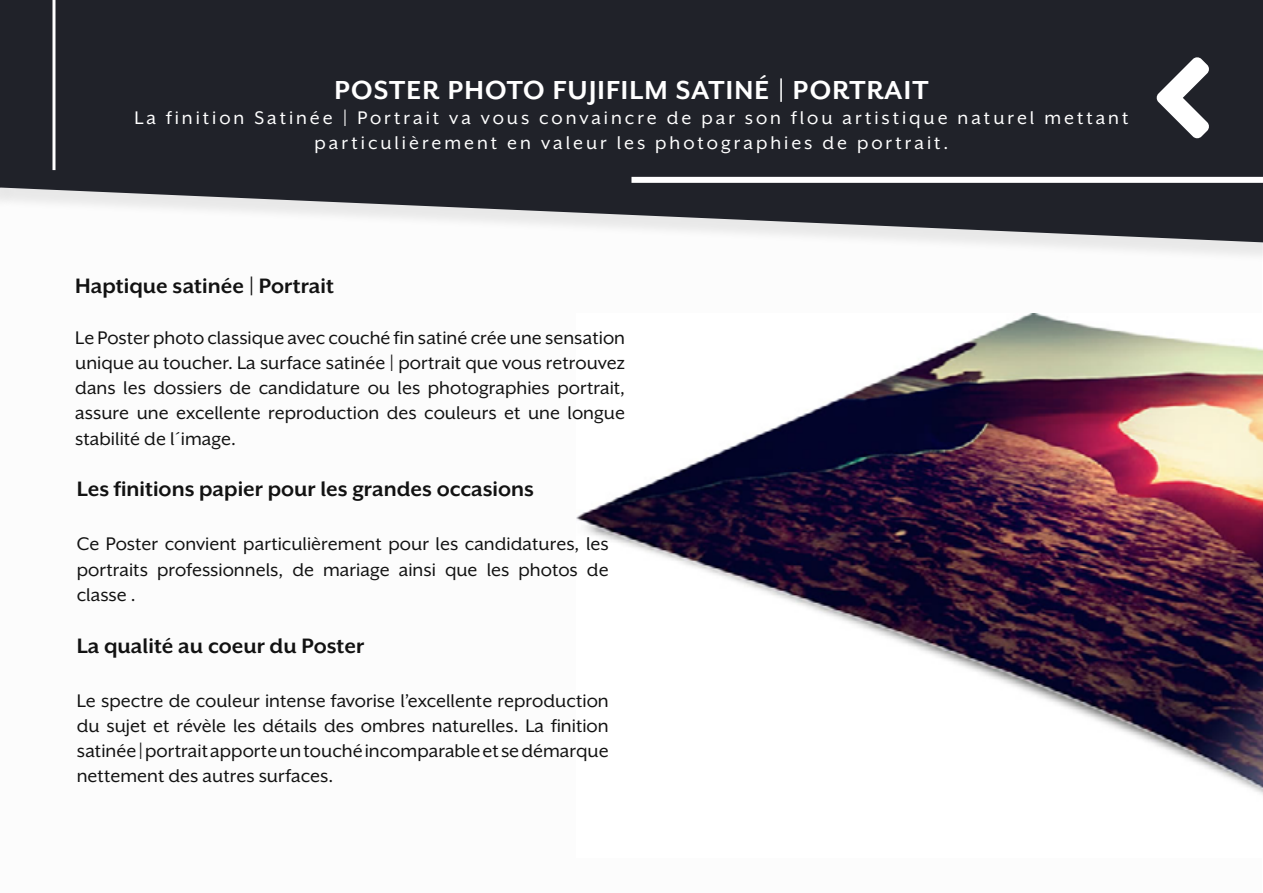
<style>
.page{position:relative;width:1263px;height:893px;background:#fff}
.page>*{position:absolute;margin:0;border:0;box-sizing:border-box;transform-origin:0 0}
.t1{font:700 30px "Mr Eaves XL San OT";letter-spacing:.04em;color:#fff}
.t2{font:700 24px "Mr Eaves XL San OT";color:#121212}
.t3{font:21px/25.2px "Mr Eaves XL San OT";color:#121212;text-align:justify}
.t4{font:21px/25.2px "Mr Eaves XL San OT";letter-spacing:.14em;color:#fff;text-align:center}
</style>
<div class="page">
<div style="left:0;top:5px;width:1263px;height:258px;background:#000;opacity:.08"></div>
<svg style="left:0;top:0;width:1263px;height:242px;background:#383a40"></svg>
<svg style="left:1157px;top:57px;width:52px;height:81px"></svg>
<svg style="left:52px;top:0;width:4px;height:170px"></svg>
<div style="left:631px;top:177px;width:632px;height:6px;background:#fff"></div>
<img style="left:576px;top:314px;width:687px;height:481px">
<h1 class="t1" style="left:334px;top:73px;width:596px">POSTER PHOTO FUJIFILM SATINÉ | PORTRAIT</h1>
<p class="t4" style="left:134px;top:105px;width:995px">La finition Satinée | Portrait va vous convaincre de par son flou artistique naturel mettant particulièrement en valeur les photographies de portrait.</p>
<p class="t2" style="left:75px;top:273px;width:260px">Haptique satinée | Portrait</p>
<p class="t3" style="left:75px;top:325px;width:551px">Le Poster photo classique avec couché fin satiné crée une sensation unique au toucher. La surface satinée | portrait que vous retrouvez dans les dossiers de candidature ou les photographies portrait, assure une excellente reproduction des couleurs et une longue stabilité de l´image.</p>
<p class="t2" style="left:77px;top:476px;width:459px">Les finitions papier pour les grandes occasions</p>
<p class="t3" style="left:77px;top:532px;width:533px">Ce Poster convient particulièrement pour les candidatures, les portraits professionnels, de mariage ainsi que les photos de classe .</p>
<p class="t2" style="left:77px;top:632px;width:289px">La qualité au coeur du Poster</p>
<p class="t3" style="left:77px;top:688px;width:533px">Le spectre de couleur intense favorise l’excellente reproduction du sujet et révèle les détails des ombres naturelles. La finition satinée | portrait apporte un touché incomparable et se démarque nettement des autres surfaces.</p>
</div>
